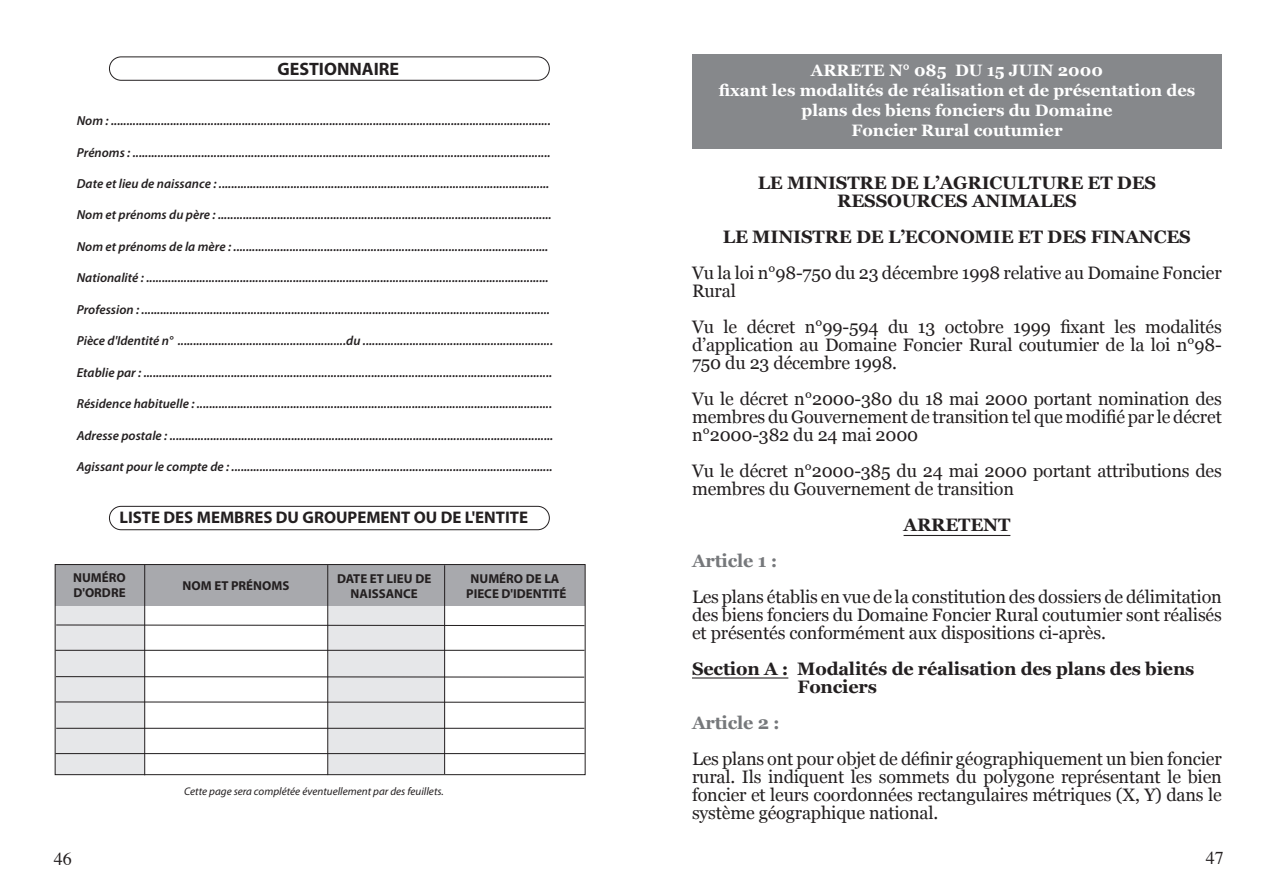
<style>
.page{position:relative;width:1276px;height:893px;background:#fff}
.page>*{position:absolute;margin:0;border:0;box-sizing:border-box;transform-origin:0 0}
.t1{font:18px/18px "Georgia";letter-spacing:-.01em;color:#231f20;text-align:justify}
.t2{font:700 18px "Georgia";letter-spacing:-.01em;color:#231f20}
.t3{font:700 18px "Georgia";letter-spacing:-.01em;color:#76787b}
.t4{font:700 18px "Myriad Pro";color:#231f20}
.t5{font:18px "Times";color:#231f20}
.t6{font:700 16.8px "Myriad Pro";color:#231f20}
.Loi_N{font:700 16.5px/19.8px "Georgia";color:#fff;text-align:center}
.t7{font:italic 600 13.05px "Myriad Pro";color:#231f20}
.t8{font:700 12.9px/15.6px "Myriad Pro";color:#231f20}
.t9{font:italic 11.1px "Myriad Pro";color:#231f20}
</style>
<div class="page">
<div style="left:328px;top:605px;width:117px;height:169px;background:#e6e7e9"></div>
<div style="left:55px;top:606px;width:90px;height:168px;background:#e6e7e9"></div>
<div style="left:55px;top:564px;width:530px;height:42px;background:#a8a9ad"></div>
<hr style="left:327px;top:565px;width:1px;height:210px;background:#231f20">
<svg style="left:54px;top:624px;width:532px;height:131px"></svg>
<svg style="left:109px;top:56px;width:441px;height:475px"></svg>
<hr style="left:144px;top:565px;width:1px;height:210px;background:#231f20">
<div style="left:55px;top:564px;width:530px;height:211px;border:1px solid #231f20"></div>
<hr style="left:444px;top:565px;width:1px;height:209px;background:#231f20">
<div style="left:692px;top:54px;width:530px;height:95px;background:#86888b"></div>
<hr style="left:903px;top:535px;width:107px;height:1px;background:#231f20">
<hr style="left:692px;top:677px;width:96px;height:1px;background:#231f20">
<p class="t4" style="left:277px;top:58px;width:123px">GESTIONNAIRE</p>
<p class="t7" style="left:77px;top:112px;width:475px">Nom : .............................................................................................................................................</p>
<p class="t7" style="left:77px;top:144px;width:475px">Prénoms : ......................................................................................................................................</p>
<p class="t7" style="left:77px;top:175px;width:474px">Date et lieu de naissance : ..........................................................................................................</p>
<p class="t7" style="left:77px;top:207px;width:476px">Nom et prénoms du père : ...........................................................................................................</p>
<p class="t7" style="left:77px;top:238px;width:473px">Nom et prénoms de la mère : .....................................................................................................</p>
<p class="t7" style="left:77px;top:270px;width:473px">Nationalité : .................................................................................................................................</p>
<p class="t7" style="left:77px;top:301px;width:475px">Profession : ...................................................................................................................................</p>
<p class="t7" style="left:77px;top:332px;width:478px">Pièce d'Identité n° ......................................................du .............................................................</p>
<p class="t7" style="left:77px;top:364px;width:477px">Etablie par : ...................................................................................................................................</p>
<p class="t7" style="left:77px;top:395px;width:477px">Résidence habituelle : ..................................................................................................................</p>
<p class="t7" style="left:77px;top:427px;width:478px">Adresse postale : ...........................................................................................................................</p>
<p class="t7" style="left:77px;top:458px;width:477px">Agissant pour le compte de : .......................................................................................................</p>
<p class="t6" style="left:119px;top:506px;width:410px">LISTE DES MEMBRES DU GROUPEMENT OU DE L'ENTITE</p>
<p class="t8" style="left:73px;top:569px;width:54px">NUMÉRO<br>D'ORDRE</p>
<p class="t8" style="left:183px;top:577px;width:108px">NOM ET PRÉNOMS</p>
<p class="t8" style="left:466px;top:570px;width:102px;text-align:center">NUMÉRO DE LA<br>PIECE D'IDENTITÉ</p>
<p class="t8" style="left:462px;top:568px;width:87px">DATE ET LIEU<br>DE NAISSANCE</p>
<p class="t8" style="left:337px;top:570px;width:96px;text-align:center">DATE ET LIEU DE<br>NAISSANCE</p>
<p class="t5" style="left:54px;top:842px;width:19px">46</p>
<p class="t9" style="left:184px;top:784px;width:261px">Cette page sera complétée éventuellement par des feuillets.</p>
<p class="Loi_N" style="left:811px;top:61px;width:293px">ARRETE N° 085 DU 15 JUIN 2000</p>
<p class="Loi_N" style="left:719px;top:80px;width:478px">fixant les modalités de réalisation et de présentation des plans des biens fonciers du Domaine</p>
<p class="Loi_N" style="left:851px;top:120px;width:213px">Foncier Rural coutumier</p>
<p class="t2" style="left:757px;top:171px;width:400px">LE MINISTRE DE L’AGRICULTURE ET DES</p>
<p class="t2" style="left:837px;top:189px;width:241px">RESSOURCES ANIMALES</p>
<p class="t2" style="left:723px;top:225px;width:469px">LE MINISTRE DE L’ECONOMIE ET DES FINANCES</p>
<p class="t1" style="left:692px;top:264px;width:531px">Vu la loi n°98-750 du 23 décembre 1998 relative au Domaine Foncier<br>Rural</p>
<p class="t1" style="left:692px;top:318px;width:531px">Vu le décret n°99-594 du 13 octobre 1999 fixant les modalités d’application au Domaine Foncier Rural coutumier de la loi n°98- 750 du 23 décembre 1998.</p>
<p class="t1" style="left:692px;top:390px;width:531px">Vu le décret n°2000-380 du 18 mai 2000 portant nomination des membres du Gouvernement de transition tel que modifié par le décret n°2000-382 du 24 mai 2000</p>
<p class="t1" style="left:692px;top:462px;width:531px">Vu le décret n°2000-385 du 24 mai 2000 portant attributions des membres du Gouvernement de transition</p>
<p class="t2" style="left:903px;top:513px;width:69px">ARREtent</p>
<p class="t3" style="left:692px;top:549px;width:87px">Article 1 :</p>
<p class="t1" style="left:692px;top:588px;width:531px">Les plans établis en vue de la constitution des dossiers de délimitation des biens fonciers du Domaine Foncier Rural coutumier sont réalisés et présentés conformément aux dispositions ci-après.</p>
<p class="t2" style="left:692px;top:657px;width:504px">Section A : Modalités de réalisation des plans des biens</p>
<p class="t2" style="left:797px;top:675px;width:81px">Fonciers</p>
<p class="t3" style="left:692px;top:711px;width:89px">Article 2 :</p>
<p class="t1" style="left:692px;top:750px;width:531px">Les plans ont pour objet de définir géographiquement un bien foncier rural. Ils indiquent les sommets du polygone représentant le bien foncier et leurs coordonnées rectangulaires métriques (X, Y) dans le système géographique national.</p>
<p class="t5" style="left:1205px;top:841px;width:19px">47</p>
</div>
